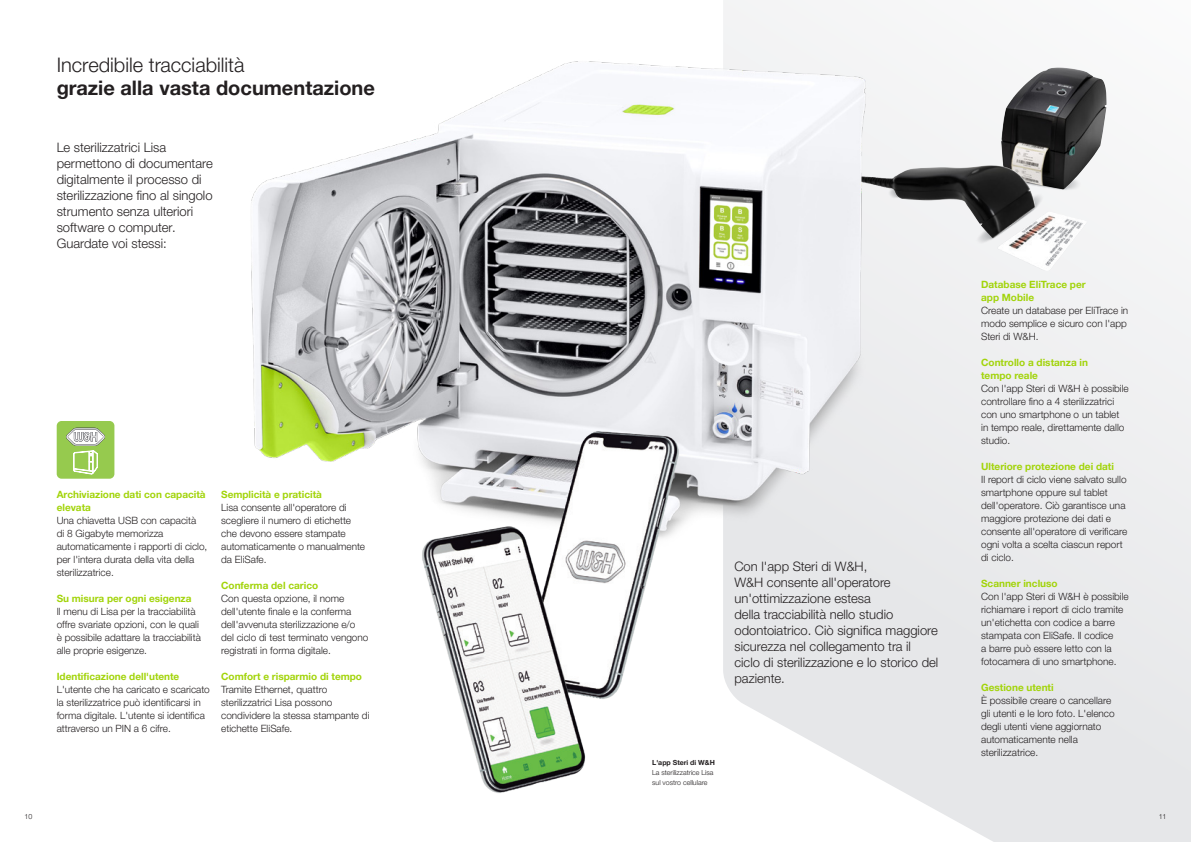
<style>
.page{position:relative;width:1191px;height:842px;background:#fff}
.page>*{position:absolute;margin:0;border:0;box-sizing:border-box;transform-origin:0 0}
.t1{font:700 20px "Helvetica Neue World 75";color:#231f20}
.t2{font:20px "Helvetica Neue World 45 Lt";color:#231f20}
.t3{font:13px/16px "Helvetica Neue World 45 Lt";color:#231f20}
.t4{font:10px/13px "Helvetica Neue World 45 Lt";color:#231f20}
.t5{font:700 10px/13px "Helvetica Neue World 75";color:#a2d40a}
.t6{font:7px/10px "Helvetica Neue World 45 Lt";color:#231f20}
.t7{font:700 7px "Helvetica Neue World 75";color:#231f20}
</style>
<div class="page">
<svg style="left:723px;top:0;width:468px;height:842px;fill:#ecedee"></svg>
<img style="left:974px;top:148px;width:125px;height:58px">
<img style="left:1001px;top:67px;width:105px;height:122px">
<img style="left:887px;top:158px;width:50px;height:7px">
<img style="left:955px;top:173px;width:110px;height:91px">
<img style="left:887px;top:165px;width:148px;height:74px">
<img style="left:995px;top:211px;width:93px;height:60px">
<img style="left:251px;top:36px;width:636px;height:516px">
<div style="left:57px;top:421px;width:57px;height:58px;background:#96ca4e;border-radius:5px"></div>
<svg style="left:66px;top:428px;width:39px;height:47px"></svg>
<img style="left:382px;top:400px;width:341px;height:393px">
<h1 class="t2" style="left:57px;top:53px;width:189px">Incredibile tracciabilità</h1>
<h1 class="t1" style="left:57px;top:76px;width:320px">grazie alla vasta documentazione</h1>
<h2 class="t3" style="left:57px;top:139px;width:158px">Le sterilizzatrici Lisa permettono di documentare digitalmente il processo di sterilizzazione fino al singolo strumento senza ulteriori software o computer.<br>Guardate voi stessi:</h2>
<p class="t5" style="left:57px;top:488px;width:150px">Archiviazione dati con capacità elevata</p>
<p class="t4" style="left:57px;top:514px;width:152px">Una chiavetta USB con capacità<br>di 8 Gigabyte memorizza automaticamente i rapporti di ciclo, per l'intera durata della vita della sterilizzatrice.</p>
<p class="t5" style="left:57px;top:592px;width:136px">Su misura per ogni esigenza</p>
<p class="t4" style="left:57px;top:605px;width:146px">Il menu di Lisa per la tracciabilità offre svariate opzioni, con le quali è possibile adattare la tracciabilità alle proprie esigenze.</p>
<p class="t5" style="left:57px;top:670px;width:124px">Identificazione dell'utente</p>
<p class="t4" style="left:57px;top:683px;width:155px">L'utente che ha caricato e scaricato la sterilizzatrice può identificarsi in forma digitale. L'utente si identifica attraverso un PIN a 6 cifre.</p>
<p class="t5" style="left:221px;top:488px;width:102px">Semplicità e praticità</p>
<p class="t4" style="left:221px;top:501px;width:145px">Lisa consente all'operatore di scegliere il numero di etichette che devono essere stampate automaticamente o manualmente da EliSafe.</p>
<p class="t5" style="left:221px;top:579px;width:99px">Conferma del carico</p>
<p class="t4" style="left:221px;top:592px;width:149px">Con questa opzione, il nome dell'utente finale e la conferma dell'avvenuta sterilizzazione e/o del ciclo di test terminato vengono registrati in forma digitale.</p>
<p class="t5" style="left:221px;top:670px;width:142px">Comfort e risparmio di tempo</p>
<p class="t4" style="left:221px;top:683px;width:150px">Tramite Ethernet, quattro sterilizzatrici Lisa possono condividere la stessa stampante di etichette EliSafe.</p>
<p class="t3" style="left:734px;top:559px;width:205px">Con l'app Steri di W&amp;H,<br>W&amp;H consente all'operatore un'ottimizzazione estesa<br>della tracciabilità nello studio odontoiatrico. Ciò significa maggiore sicurezza nel collegamento tra il ciclo di sterilizzazione e lo storico del paziente.</p>
<p class="t7" style="left:652px;top:759px;width:64px">L'app Steri di W&amp;H</p>
<p class="t6" style="left:652px;top:768px;width:63px">La sterilizzatrice Lisa sul vostro cellulare</p>
<p class="t5" style="left:981px;top:278px;width:106px">Database EliTrace per app Mobile</p>
<p class="t4" style="left:981px;top:304px;width:149px">Create un database per EliTrace in modo semplice e sicuro con l'app<br>Steri di W&amp;H.</p>
<p class="t5" style="left:981px;top:356px;width:108px">Controllo a distanza in tempo reale</p>
<p class="t4" style="left:981px;top:382px;width:149px">Con l'app Steri di W&amp;H è possibile controllare fino a 4 sterilizzatrici con uno smartphone o un tablet in tempo reale, direttamente dallo studio.</p>
<p class="t5" style="left:981px;top:460px;width:134px">Ulteriore protezione dei dati</p>
<p class="t4" style="left:981px;top:473px;width:148px">Il report di ciclo viene salvato sullo smartphone oppure sul tablet dell'operatore. Ciò garantisce una maggiore protezione dei dati e consente all'operatore di verificare ogni volta a scelta ciascun report di ciclo.</p>
<p class="t5" style="left:981px;top:577px;width:78px">Scanner incluso</p>
<p class="t4" style="left:981px;top:590px;width:149px">Con l'app Steri di W&amp;H è possibile richiamare i report di ciclo tramite un'etichetta con codice a barre stampata con EliSafe. Il codice<br>a barre può essere letto con la fotocamera di uno smartphone.</p>
<p class="t5" style="left:981px;top:681px;width:74px">Gestione utenti</p>
<p class="t4" style="left:981px;top:694px;width:135px">È possibile creare o cancellare gli utenti e le loro foto. L'elenco degli utenti viene aggiornato automaticamente nella sterilizzatrice.</p>
<p class="t6" style="left:24px;top:811px;width:9px">10</p>
<p class="t6" style="left:1158px;top:811px;width:9px">11</p>
</div>
